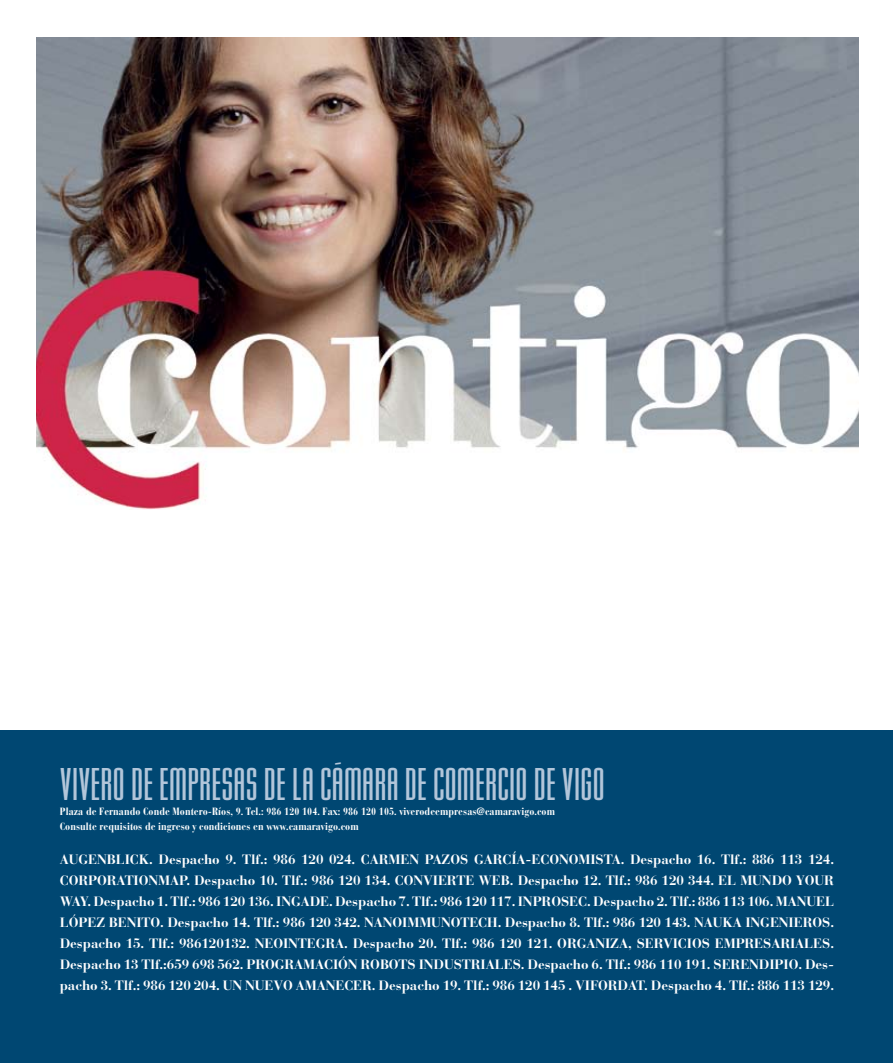
<style>
.page{position:relative;width:893px;height:1063px;background:#fff}
.page>*{position:absolute;margin:0;border:0;box-sizing:border-box;transform-origin:0 0}
.t1{font:48px "Mekanik Plain";letter-spacing:.005em;color:#b3c6da}
.t2{font:700 13.5px/21px "Bauer Bodoni";letter-spacing:-.005em;color:#fff;text-align:justify}
.t3{font:700 condensed 10.5px/15px "Bauer Bodoni";letter-spacing:.005em;color:#fff}
</style>
<div class="page">
<div style="left:0;top:731px;width:893px;height:332px;background:#004772"></div>
<img style="left:36px;top:38px;width:823px;height:471px">
<h1 class="t1" style="left:60px;top:756px;width:546px">VIVERO DE EMPRESAS DE LA CÁMARA DE COMERCIO DE VIGO</h1>
<p class="t3" style="left:60px;top:804px;width:497px">Plaza de Fernando Conde Montero-Ríos, 9. Tel.: 986 120 104. Fax: 986 120 105. viverodeempresas@camaravigo.com<br>Consulte requisitos de ingreso y condiciones en www.camaravigo.com</p>
<p class="t2" style="left:60px;top:849px;width:776px">AUGENBLICK. Despacho 9. Tlf.: 986 120 024. CARMEN PAZOS GARCÍA-ECONOMISTA. Despacho 16. Tlf.: 886 113 124.<br>CORPORATIONMAP. Despacho 10. Tlf.: 986 120 134. CONVIERTE WEB. Despacho 12. Tlf.: 986 120 344. EL MUNDO YOUR WAY. Despacho 1. Tlf.: 986 120 136. INGADE. Despacho 7. Tlf.: 986 120 117. INPROSEC. Despacho 2. Tlf.: 886 113 106. MANUEL LÓPEZ BENITO. Despacho 14. Tlf.: 986 120 342. NANOIMMUNOTECH. Despacho 8. Tlf.: 986 120 143. NAUKA INGENIEROS.<br>Despacho 15. Tlf.: 986120132. NEOINTEGRA. Despacho 20. Tlf.: 986 120 121. ORGANIZA, SERVICIOS EMPRESARIALES.<br>Despacho 13 Tlf.:659 698 562. PROGRAMACIÓN ROBOTS INDUSTRIALES. Despacho 6. Tlf.: 986 110 191. SERENDIPIO. Des&shy;pacho 3. Tlf.: 986 120 204. UN NUEVO AMANECER. Despacho 19. Tlf.: 986 120 145 . VIFORDAT. Despacho 4. Tlf.: 886 113 129.</p>
</div>
